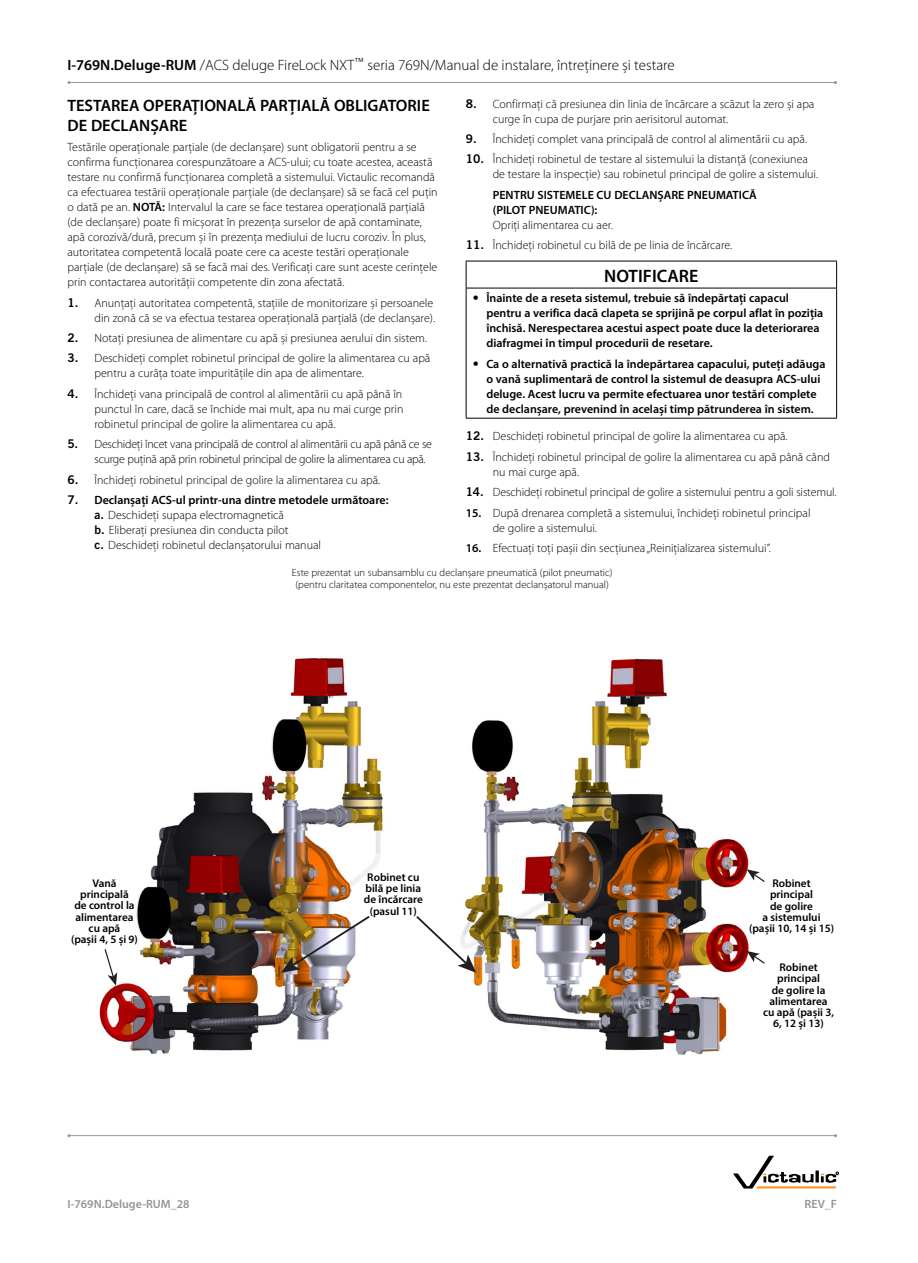
<style>
.page{position:relative;width:918px;height:1263px;background:#fff}
.page>*{position:absolute;margin:0;border:0;box-sizing:border-box;transform-origin:0 0}
.t1{font:600 18px "Myriad Pro";color:#000}
.t2{font:600 16.5px/19.8px "Myriad Pro";color:#000}
.t3{font:300 15px "Myriad Pro";color:#000}
.t4{font:300 12px/15px "Myriad Pro";color:#000}
.t5{font:600 12px/15px "Myriad Pro";color:#000}
.t6{font:300 12px/15px "Myriad Pro";letter-spacing:-.02em;color:#000}
.t7{font:600 12px "Myriad Pro";color:#939598}
.t8{font:600 11.25px/11.2px "Myriad Pro";color:#000;text-align:center}
.t9{font:300 10.5px/12px "Myriad Pro";color:#000;text-align:center}
.s1{font-weight:600}
.s2{font-family:"Trade Gothic LT Std Bd 2";font-weight:400}
</style>
<div class="page">
<hr style="left:69px;top:82px;width:767px;height:1px;background:#939598">
<hr style="left:466px;top:261px;width:371px;height:1px;background:#000">
<svg style="left:466px;top:261px;width:1px;height:27px"></svg>
<svg style="left:836px;top:261px;width:1px;height:27px"></svg>
<hr style="left:466px;top:288px;width:371px;height:1px;background:#000">
<hr style="left:466px;top:288px;width:1px;height:130px;background:#000">
<hr style="left:836px;top:288px;width:1px;height:130px;background:#000">
<hr style="left:466px;top:418px;width:371px;height:1px;background:#000">
<img style="left:464px;top:658px;width:285px;height:397px">
<img style="left:99px;top:657px;width:284px;height:397px">
<svg style="left:104px;top:948px;width:13px;height:38px"></svg>
<svg style="left:747px;top:951px;width:18px;height:14px"></svg>
<svg style="left:747px;top:869px;width:18px;height:14px"></svg>
<img style="left:281px;top:914px;width:91px;height:59px">
<svg style="left:416px;top:914px;width:60px;height:59px"></svg>
<svg style="left:733px;top:1156px;width:106px;height:32px"></svg>
<hr style="left:69px;top:1135px;width:767px;height:1px;background:#939598">
<p class="t3" style="left:68px;top:57px;width:609px"><span class="s1">I-769N.Deluge-RUM</span> /ACS deluge FireLock NXT<sup>™</sup> seria 769N/Manual de instalare, întreținere și testare</p>
<h2 class="t2" style="left:68px;top:95px;width:364px">TESTAREA OPERAȚIONALĂ PARȚIALĂ OBLIGATORIE<br>DE DECLANȘARE</h2>
<p class="t4" style="left:68px;top:140px;width:372px">Testările operaționale parțiale (de declanșare) sunt obligatorii pentru a se confirma funcționarea corespunzătoare a ACS-ului; cu toate acestea, această testare nu confirmă funcționarea completă a sistemului. Victaulic recomandă ca efectuarea testării operaționale parțiale (de declanșare) să se facă cel puțin o dată pe an. <span class="s1">NOTĂ:</span> Intervalul la care se face testarea operațională parțială (de declanșare) poate fi micșorat în prezența surselor de apă contaminate, apă corozivă/dură, precum și în prezența mediului de lucru coroziv. În plus, autoritatea competentă locală poate cere ca aceste testări operaționale parțiale (de declanșare) să se facă mai des. Verificați care sunt aceste cerințele prin contactarea autorității competente din zona afectată.</p>
<p class="t4" style="left:68px;top:295px;width:369px;text-align:right"><span class="s2">1.</span> Anunțați autoritatea competentă, stațiile de monitorizare și persoanele din zonă că se va efectua testarea operațională parțială (de declanșare).</p>
<p class="t4" style="left:68px;top:331px;width:361px"><span class="s2">2.</span> Notați presiunea de alimentare cu apă și presiunea aerului din sistem.</p>
<p class="t4" style="left:95px;top:351px;width:337px;text-indent:-27px"><span class="s2">3.</span> Deschideți complet robinetul principal de golire la alimentarea cu apă pentru a curăța toate impuritățile din apa de alimentare.</p>
<p class="t4" style="left:95px;top:387px;width:310px;text-align:justify;text-indent:-27px"><span class="s2">4.</span> Închideți vana principală de control al alimentării cu apă până în punctul în care, dacă se închide mai mult, apa nu mai curge prin robinetul principal de golire la alimentarea cu apă.</p>
<p class="t6" style="left:95px;top:437px;width:339px;text-indent:-27px"><span class="s2">5.</span> Deschideți încet vana principală de control al alimentării cu apă până ce se scurge puțină apă prin robinetul principal de golire la alimentarea cu apă.</p>
<p class="t4" style="left:68px;top:472px;width:314px"><span class="s2">6.</span> Închideți robinetul principal de golire la alimentarea cu apă.</p>
<p class="t4" style="left:95px;top:493px;width:296px;text-indent:-27px"><span class="s2">7.</span> <span class="s1">Declanșați ACS-ul printr-una dintre metodele următoare: </span><span class="s2">a.</span> Deschideți supapa electromagnetică<br><span class="s2">b.</span> Eliberați presiunea din conducta pilot<br><span class="s2">c.</span> Deschideți robinetul declanșatorului manual</p>
<p class="t4" style="left:493px;top:96px;width:323px;text-indent:-27px"><span class="s2">8.</span> Confirmați că presiunea din linia de încărcare a scăzut la zero și apa curge în cupa de purjare prin aerisitorul automat.</p>
<p class="t4" style="left:466px;top:132px;width:343px"><span class="s2">9.</span> Închideți complet vana principală de control al alimentării cu apă.</p>
<p class="t4" style="left:493px;top:152px;width:327px;text-indent:-27px"><span class="s2">10.</span> Închideți robinetul de testare al sistemului la distanță (conexiunea de testare la inspecție) sau robinetul principal de golire a sistemului.</p>
<p class="t5" style="left:493px;top:187px;width:266px">PENTRU SISTEMELE CU DECLANȘARE PNEUMATICĂ (PILOT PNEUMATIC):</p>
<p class="t4" style="left:493px;top:218px;width:122px">Opriți alimentarea cu aer.</p>
<p class="t4" style="left:466px;top:238px;width:268px"><span class="s2">11.</span> Închideți robinetul cu bilă de pe linia de încărcare.</p>
<h1 class="t1" style="left:604px;top:264px;width:96px">NOTIFICARE</h1>
<p class="t5" style="left:486px;top:291px;width:339px;text-indent:-14px"><span class="s2">•</span> Înainte de a reseta sistemul, trebuie să îndepărtați capacul pentru a verifica dacă clapeta se sprijină pe corpul aflat în poziția închisă. Nerespectarea acestui aspect poate duce la deteriorarea diafragmei în timpul procedurii de resetare.</p>
<p class="t5" style="left:486px;top:356px;width:341px;text-indent:-14px"><span class="s2">•</span> Ca o alternativă practică la îndepărtarea capacului, puteți adăuga o vană suplimentară de control la sistemul de deasupra ACS-ului deluge. Acest lucru va permite efectuarea unor testări complete de declanșare, prevenind în același timp pătrunderea în sistem.</p>
<p class="t4" style="left:466px;top:429px;width:323px"><span class="s2">12.</span> Deschideți robinetul principal de golire la alimentarea cu apă.</p>
<p class="t4" style="left:493px;top:449px;width:339px;text-indent:-27px"><span class="s2">13.</span> Închideți robinetul principal de golire la alimentarea cu apă până când nu mai curge apă.</p>
<p class="t4" style="left:466px;top:485px;width:372px"><span class="s2">14.</span> Deschideți robinetul principal de golire a sistemului pentru a goli sistemul.</p>
<p class="t4" style="left:493px;top:505px;width:319px;text-indent:-27px"><span class="s1">15.</span> După drenarea completă a sistemului, închideți robinetul principal de golire a sistemului.</p>
<p class="t4" style="left:466px;top:541px;width:307px"><span class="s1">16.</span> Efectuați toți pașii din secțiunea „Reinițializarea sistemului”.</p>
<p class="t8" style="left:71px;top:877px;width:68px">Vană principală<br>de control la alimentarea cu apă<br>(pașii 4, 5 și 9)</p>
<p class="t9" style="left:292px;top:567px;width:322px">Este prezentat un subansamblu cu declanșare pneumatică (pilot pneumatic) (pentru claritatea componentelor, nu este prezentat declanșatorul manual)</p>
<p class="t8" style="left:364px;top:871px;width:60px">Robinet cu bilă pe linia de încărcare (pasul 11)</p>
<p class="t8" style="left:749px;top:877px;width:87px">Robinet<br>principal<br>de golire<br>a sistemului (pașii 10, 14 și 15)</p>
<p class="t8" style="left:763px;top:961px;width:73px">Robinet principal<br>de golire la alimentarea cu apă (pașii 3,<br>6, 12 și 13)</p>
<p class="t7" style="left:68px;top:1197px;width:124px">I-769N.Deluge-RUM_28</p>
<p class="t7" style="left:805px;top:1197px;width:34px">REV_F</p>
</div>
